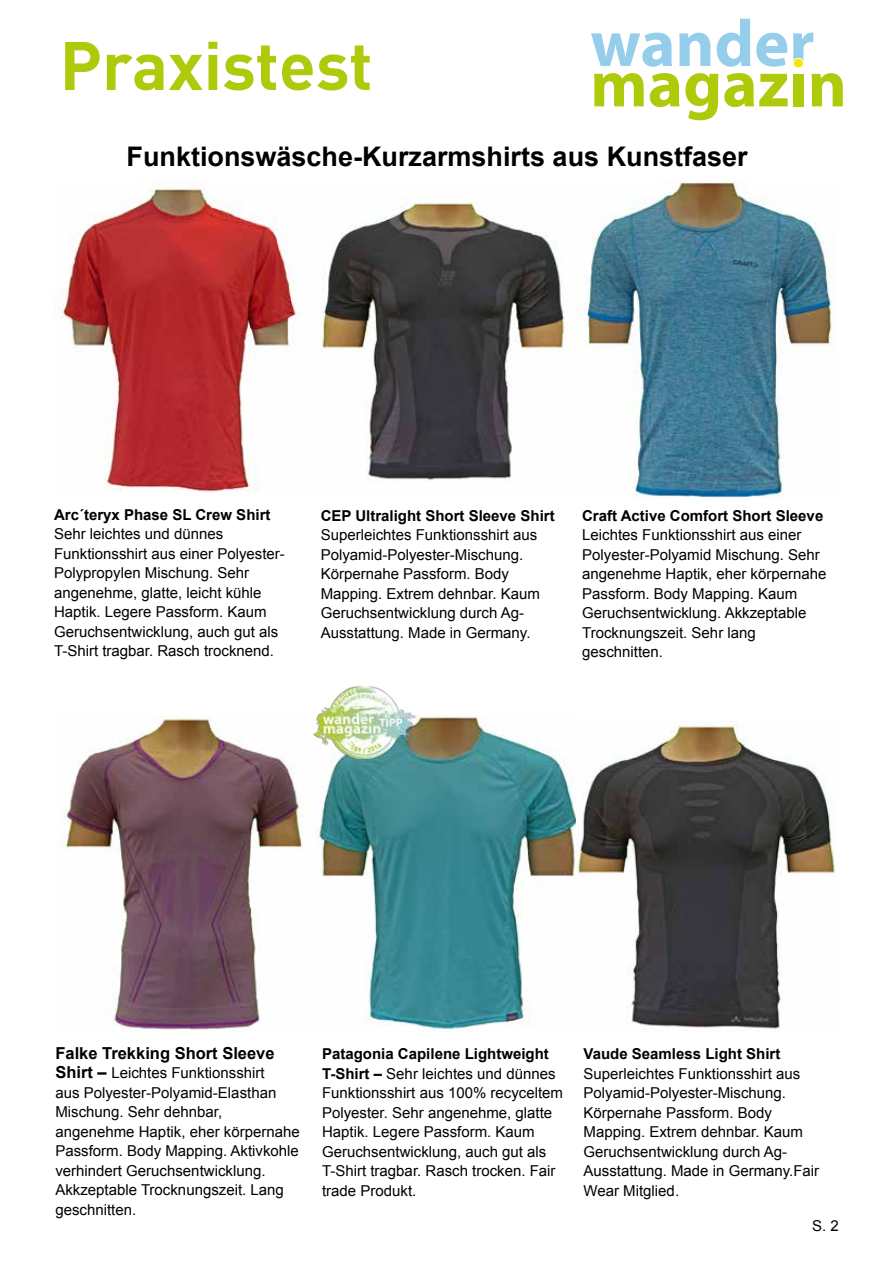
<style>
.page{position:relative;width:893px;height:1263px;background:#fff}
.page>*{position:absolute;margin:0;border:0;box-sizing:border-box;transform-origin:0 0}
.t1{font:700 67.5px "DIN";color:#afca0b}
.t2{font:700 27px "Arial";color:#000}
.t3{font:700 16.5px "Arial";color:#000}
.t4{font:15px/19.5px "Arial";color:#000}
.t5{font:700 15px "Arial";color:#000}
.s1{font-weight:700;font-size:16.5px}
.s2{font-weight:700}
</style>
<div class="page">
<svg style="left:591px;top:33px;width:81px;height:34px"></svg>
<svg style="left:679px;top:33px;width:31px;height:33px"></svg>
<svg style="left:717px;top:19px;width:33px;height:48px"></svg>
<svg style="left:756px;top:33px;width:31px;height:34px"></svg>
<svg style="left:793px;top:33px;width:20px;height:33px"></svg>
<svg style="left:594px;top:73px;width:50px;height:33px"></svg>
<svg style="left:650px;top:73px;width:29px;height:34px"></svg>
<svg style="left:685px;top:73px;width:33px;height:47px"></svg>
<svg style="left:724px;top:73px;width:64px;height:34px"></svg>
<div style="left:793px;top:74px;width:10px;height:32px;background:#afca0b"></div>
<svg style="left:812px;top:73px;width:31px;height:33px"></svg>
<div style="left:793px;top:58px;width:10px;height:10px;background:#ffe200;border-radius:50%"></div>
<div style="left:793px;top:58px;width:11px;height:10px;border:1px solid #fff;border-radius:50%"></div>
<img style="left:54px;top:182px;width:781px;height:316px">
<img style="left:63px;top:715px;width:513px;height:317px">
<img style="left:576px;top:721px;width:259px;height:308px">
<img style="left:313px;top:686px;width:104px;height:72px">
<h1 class="t1" style="left:60px;top:22px;width:315px">Praxistest</h1>
<h2 class="t2" style="left:127px;top:138px;width:623px">Funktionswäsche-Kurzarmshirts aus Kunstfaser</h2>
<p class="t5" style="left:54px;top:504px;width:218px">Arc´teryx Phase SL Crew Shirt</p>
<p class="t4" style="left:54px;top:524px;width:232px">Sehr leichtes und dünnes<br>Funktionsshirt aus einer Polyester-<br>Polypropylen Mischung. Sehr angenehme, glatte, leicht kühle<br>Haptik. Legere Passform. Kaum<br>Geruchsentwicklung, auch gut als<br>T-Shirt tragbar. Rasch trocknend.</p>
<p class="t5" style="left:321px;top:505px;width:235px">CEP Ultralight Short Sleeve Shirt</p>
<p class="t4" style="left:321px;top:525px;width:221px">Superleichtes Funktionsshirt aus<br>Polyamid-Polyester-Mischung.<br>Körpernahe Passform. Body<br>Mapping. Extrem dehnbar. Kaum<br>Geruchsentwicklung durch Ag-<br>Ausstattung. Made in Germany.</p>
<p class="t5" style="left:582px;top:505px;width:243px">Craft Active Comfort Short Sleeve</p>
<p class="t4" style="left:582px;top:525px;width:246px">Leichtes Funktionsshirt aus einer<br>Polyester-Polyamid Mischung. Sehr angenehme Haptik, eher körpernahe<br>Passform. Body Mapping. Kaum<br>Geruchsentwicklung. Akkzeptable<br>Trocknungszeit. Sehr lang geschnitten.</p>
<p class="t3" style="left:55px;top:1042px;width:221px">Falke Trekking Short Sleeve</p>
<p class="t4" style="left:55px;top:1063px;width:246px"><span class="s1">Shirt –</span> Leichtes Funktionsshirt<br>aus Polyester-Polyamid-Elasthan<br>Mischung. Sehr dehnbar, angenehme Haptik, eher körpernahe<br>Passform. Body Mapping. Aktivkohle verhindert Geruchsentwicklung.<br>Akkzeptable Trocknungszeit. Lang geschnitten.</p>
<p class="t4" style="left:322px;top:1044px;width:242px"><span class="s2">Patagonia Capilene Lightweight<br>T-Shirt –</span> Sehr leichtes und dünnes<br>Funktionsshirt aus 100% recyceltem<br>Polyester. Sehr angenehme, glatte<br>Haptik. Legere Passform. Kaum<br>Geruchsentwicklung, auch gut als<br>T-Shirt tragbar. Rasch trocken. Fair trade Produkt.</p>
<p class="t5" style="left:584px;top:1044px;width:198px">Vaude Seamless Light Shirt</p>
<p class="t4" style="left:584px;top:1064px;width:237px">Superleichtes Funktionsshirt aus<br>Polyamid-Polyester-Mischung.<br>Körpernahe Passform. Body<br>Mapping. Extrem dehnbar. Kaum<br>Geruchsentwicklung durch Ag-<br>Ausstattung. Made in Germany.Fair<br>Wear Mitglied.</p>
<p class="t4" style="left:812px;top:1216px;width:28px">S. 2</p>
</div>
